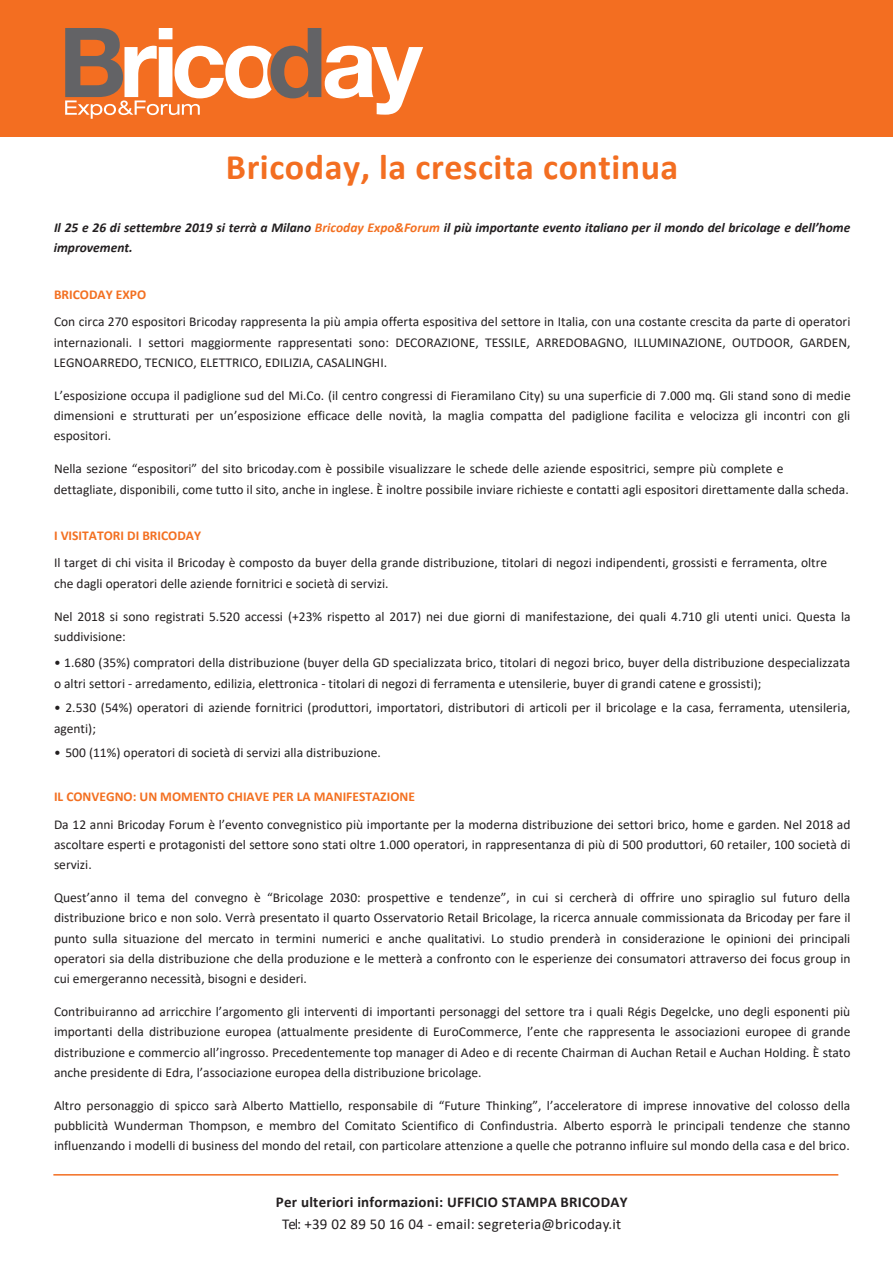
<style>
.page{position:relative;width:893px;height:1263px;background:#fff}
.page>*{position:absolute;margin:0;border:0;box-sizing:border-box;transform-origin:0 0}
.t1{font:700 36px "Calibri";letter-spacing:.015em;color:#f36e21}
.t2{font:700 15px/22.4px "Calibri";letter-spacing:.015em;color:#231f20;text-align:center}
.t3{font:13.5px/20.2px "Calibri";color:#231f20}
.t4{font:italic 700 13.5px/20.2px "Calibri";color:#231f20}
.s1{color:#f37021}
.s2{font-weight:700;color:#f37021}
.s3{font-weight:400}
</style>
<div class="page">
<div style="left:0;top:0;width:893px;height:137px;background:#f36e21"></div>
<svg style="left:65px;top:28px;width:358px;height:91px"></svg>
<hr style="left:53px;top:1174px;width:785px;height:1px;background:#f36e21">
<p class="t1" style="left:226px;top:142px;width:454px">Bricoday, la crescita continua</p>
<p class="t4" style="left:54px;top:217px;width:798px">Il 25 e 26 di settembre 2019 si terrà a Milano <span class="s1">Bricoday Expo&amp;Forum</span> il più importante evento italiano per il mondo del bricolage e dell’home improvement.</p>
<p class="t3" style="left:54px;top:280px;width:798px;line-height:27.8px"><span class="s2">BRICODAY EXPO<br></span>Con circa 270 espositori Bricoday rappresenta la più ampia offerta espositiva del settore in Italia, con una costante crescita da parte di operatori</p>
<p class="t3" style="left:54px;top:332px;width:798px">internazionali. I settori maggiormente rappresentati sono: DECORAZIONE, TESSILE, ARREDOBAGNO, ILLUMINAZIONE, OUTDOOR, GARDEN,<br>LEGNOARREDO, TECNICO, ELETTRICO, EDILIZIA, CASALINGHI.</p>
<p class="t3" style="left:54px;top:385px;width:798px;text-align:justify">L’esposizione occupa il padiglione sud del Mi.Co. (il centro congressi di Fieramilano City) su una superficie di 7.000 mq. Gli stand sono di medie dimensioni e strutturati per un’esposizione efficace delle novità, la maglia compatta del padiglione facilita e velocizza gli incontri con gli espositori.</p>
<p class="t3" style="left:54px;top:458px;width:796px">Nella sezione “espositori” del sito bricoday.com è possibile visualizzare le schede delle aziende espositrici, sempre più complete e dettagliate, disponibili, come tutto il sito, anche in inglese. È inoltre possibile inviare richieste e contatti agli espositori direttamente dalla scheda.</p>
<p class="t3" style="left:54px;top:521px;width:775px;line-height:27.8px"><span class="s2">I VISITATORI DI BRICODAY<br></span>Il target di chi visita il Bricoday è composto da buyer della grande distribuzione, titolari di negozi indipendenti, grossisti e ferramenta, oltre</p>
<p class="t3" style="left:54px;top:573px;width:336px">che dagli operatori delle aziende fornitrici e società di servizi.</p>
<p class="t3" style="left:54px;top:606px;width:798px">Nel 2018 si sono registrati 5.520 accessi (+23% rispetto al 2017) nei due giorni di manifestazione, dei quali 4.710 gli utenti unici. Questa la suddivisione:</p>
<p class="t3" style="left:54px;top:652px;width:798px">• 1.680 (35%) compratori della distribuzione (buyer della GD specializzata brico, titolari di negozi brico, buyer della distribuzione despecializzata o altri settori - arredamento, edilizia, elettronica - titolari di negozi di ferramenta e utensilerie, buyer di grandi catene e grossisti);</p>
<p class="t3" style="left:54px;top:697px;width:798px">• 2.530 (54%) operatori di aziende fornitrici (produttori, importatori, distributori di articoli per il bricolage e la casa, ferramenta, utensileria, agenti);</p>
<p class="t3" style="left:54px;top:742px;width:328px">• 500 (11%) operatori di società di servizi alla distribuzione.</p>
<p class="t3" style="left:54px;top:782px;width:798px;line-height:27.8px"><span class="s2">IL CONVEGNO: UN MOMENTO CHIAVE PER LA MANIFESTAZIONE<br></span>Da 12 anni Bricoday Forum è l’evento convegnistico più importante per la moderna distribuzione dei settori brico, home e garden. Nel 2018 ad</p>
<p class="t3" style="left:54px;top:834px;width:798px">ascoltare esperti e protagonisti del settore sono stati oltre 1.000 operatori, in rappresentanza di più di 500 produttori, 60 retailer, 100 società di servizi.</p>
<p class="t3" style="left:54px;top:887px;width:798px;text-align:justify">Quest’anno il tema del convegno è “Bricolage 2030: prospettive e tendenze”, in cui si cercherà di offrire uno spiraglio sul futuro della distribuzione brico e non solo. Verrà presentato il quarto Osservatorio Retail Bricolage, la ricerca annuale commissionata da Bricoday per fare il punto sulla situazione del mercato in termini numerici e anche qualitativi. Lo studio prenderà in considerazione le opinioni dei principali operatori sia della distribuzione che della produzione e le metterà a confronto con le esperienze dei consumatori attraverso dei focus group in cui emergeranno necessità, bisogni e desideri.</p>
<p class="t3" style="left:54px;top:1001px;width:798px;text-align:justify">Contribuiranno ad arricchire l’argomento gli interventi di importanti personaggi del settore tra i quali Régis Degelcke, uno degli esponenti più importanti della distribuzione europea (attualmente presidente di EuroCommerce, l’ente che rappresenta le associazioni europee di grande distribuzione e commercio all’ingrosso. Precedentemente top manager di Adeo e di recente Chairman di Auchan Retail e Auchan Holding. È stato anche presidente di Edra, l’associazione europea della distribuzione bricolage.</p>
<p class="t3" style="left:54px;top:1095px;width:798px;text-align:justify">Altro personaggio di spicco sarà Alberto Mattiello, responsabile di “Future Thinking”, l’acceleratore di imprese innovative del colosso della pubblicità Wunderman Thompson, e membro del Comitato Scientifico di Confindustria. Alberto esporrà le principali tendenze che stanno influenzando i modelli di business del mondo del retail, con particolare attenzione a quelle che potranno influire sul mondo della casa e del brico.</p>
<p class="t2" style="left:276px;top:1190px;width:353px">Per ulteriori informazioni: UFFICIO STAMPA BRICODAY<br><span class="s3">Tel: +39 02 89 50 16 04 - email: segreteria@bricoday.it</span></p>
</div>
